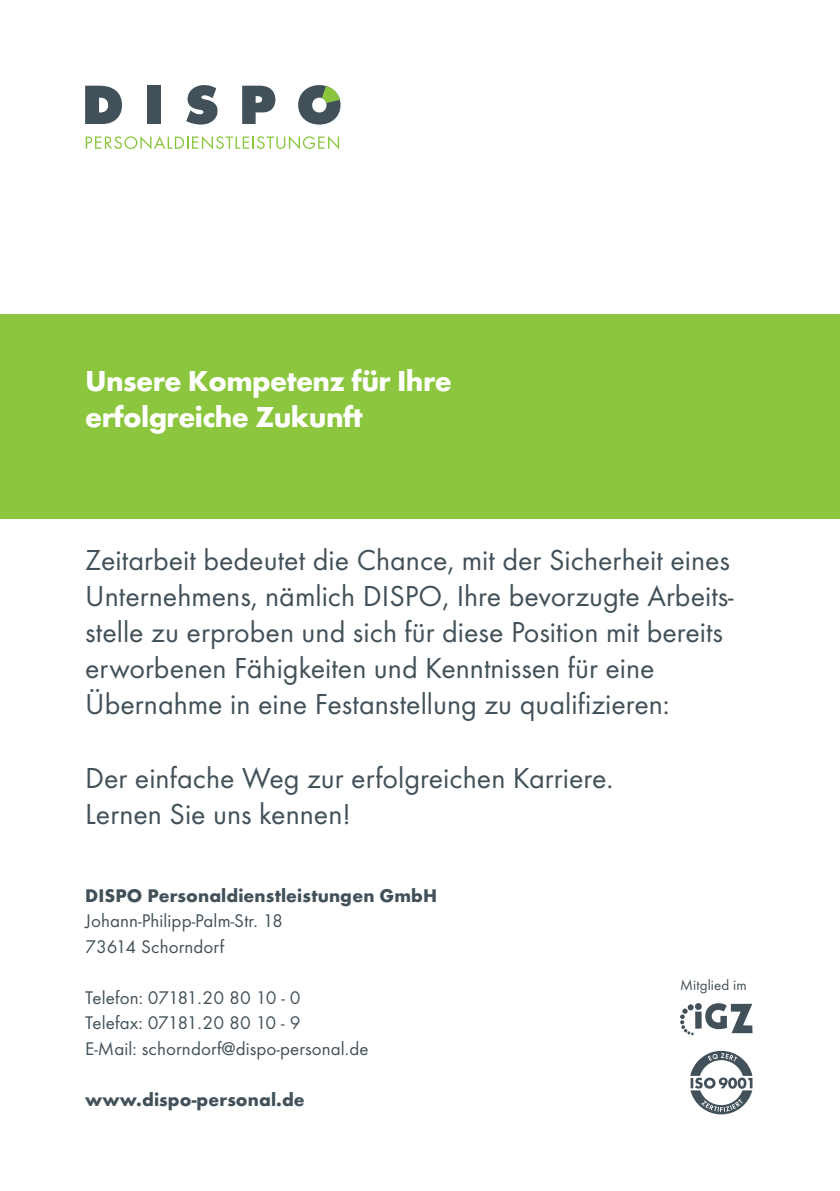
<style>
.page{position:relative;width:840px;height:1191px;background:#fff}
.page>*{position:absolute;margin:0;border:0;box-sizing:border-box;transform-origin:0 0}
.t1{font:30px/36px "Futura T";color:#425159}
.t2{font:700 30px/36px "Futura T";letter-spacing:-.02em;color:#fff}
.t3{font:19px/25.6px "Futura T";letter-spacing:.005em;color:#425159}
.t4{font:700 19px "Futura T";letter-spacing:.005em;color:#425159}
.t5{font:15px "Futura T";letter-spacing:.005em;color:#425159}
</style>
<div class="page">
<div style="left:0;top:315px;width:839px;height:204px;background:#8bc63e"></div>
<svg style="left:690px;top:1050px;width:62px;height:64px"></svg>
<svg style="left:694px;top:1003px;width:7px;height:7px"></svg>
<svg style="left:680px;top:1004px;width:13px;height:31px"></svg>
<svg style="left:695px;top:1011px;width:6px;height:17px"></svg>
<svg style="left:705px;top:1003px;width:47px;height:30px"></svg>
<svg style="left:85px;top:86px;width:37px;height:38px"></svg>
<div style="left:147px;top:86px;width:14px;height:38px;background:#425159"></div>
<svg style="left:186px;top:85px;width:31px;height:40px"></svg>
<svg style="left:242px;top:86px;width:33px;height:38px"></svg>
<svg style="left:86px;top:136px;width:253px;height:13px"></svg>
<svg style="left:298px;top:85px;width:42px;height:40px"></svg>
<p class="t2" style="left:85px;top:363px;width:368px">Unsere Kompetenz für Ihre erfolgreiche Zukunft</p>
<p class="t1" style="left:85px;top:542px;width:649px">Zeitarbeit bedeutet die Chance, mit der Sicherheit eines Unternehmens, nämlich DISPO, Ihre bevorzugte Arbeits&shy;stelle zu erproben und sich für diese Position mit bereits erworbenen Fähigkeiten und Kenntnissen für eine Übernahme in eine Festanstellung zu qualifizieren:</p>
<p class="t1" style="left:85px;top:759px;width:529px">Der einfache Weg zur erfolgreichen Karriere.<br>Lernen Sie uns kennen!</p>
<p class="t4" style="left:85px;top:884px;width:353px">DISPO Personaldienstleistungen GmbH</p>
<p class="t3" style="left:85px;top:908px;width:199px">Johann-Philipp-Palm-Str. 18<br>73614 Schorndorf</p>
<p class="t3" style="left:85px;top:984px;width:285px">Telefon: 07181.20 80 10 - 0<br>Telefax: 07181.20 80 10 - 9<br>E-Mail: schorndorf@dispo-personal.de</p>
<p class="t4" style="left:85px;top:1088px;width:221px">www.dispo-personal.de</p>
<p class="t5" style="left:679px;top:976px;width:68px">Mitglied im</p>
</div>
